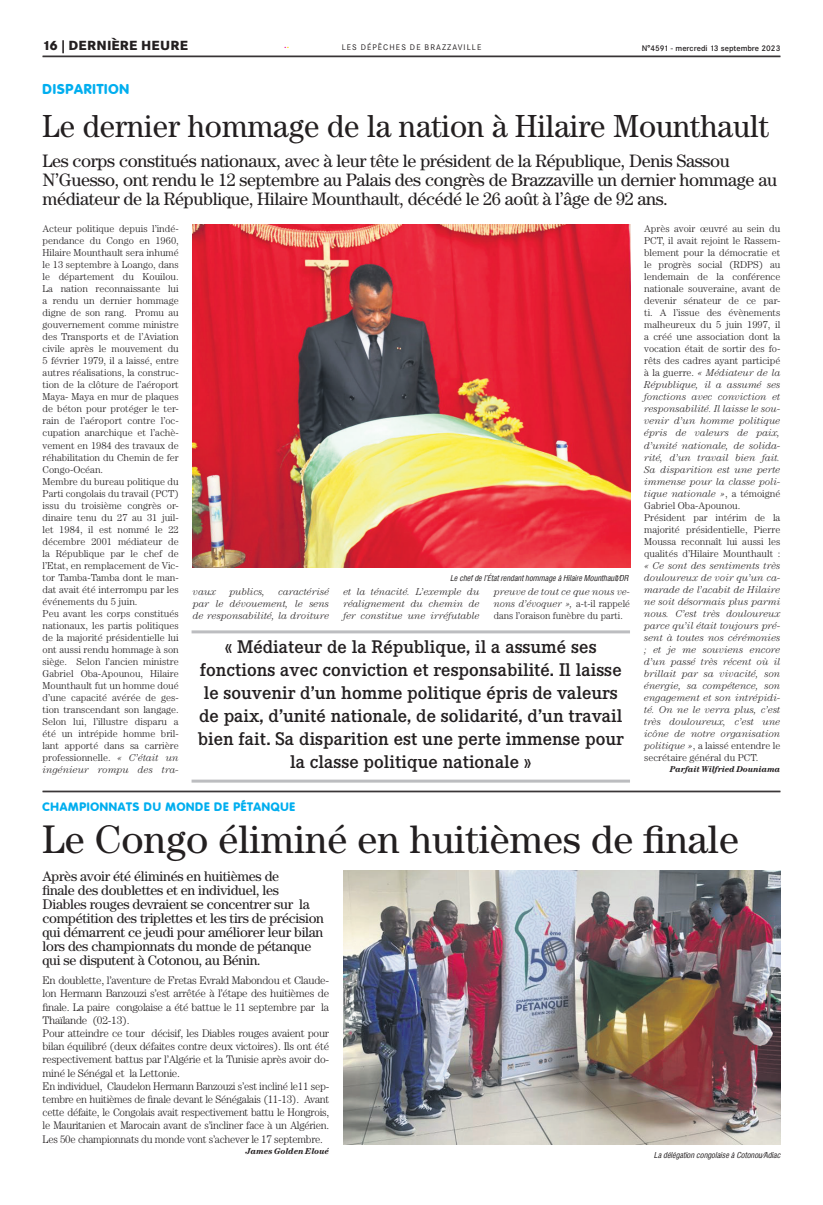
<style>
.page{position:relative;width:823px;height:1205px;background:#fff}
.page>*{position:absolute;margin:0;border:0;box-sizing:border-box;transform-origin:0 0}
.t1{font:40px "Century";color:#231f20}
.t2{font:32px "Century";color:#231f20;scale:.96 1}
.t3{font:500 18px/23px "Corporate EBQ";color:#231f20;text-align:center}
.t4{font:18px/19px "Century";letter-spacing:-.02em;color:#231f20}
.t5{font:14px/14px "Century";letter-spacing:-.02em;color:#231f20}
.t6{font:800 14px "Corporate Rounded";letter-spacing:.06em;color:#00aeef}
.t7{font:800 13px "Corporate SBQ";letter-spacing:.02em;color:#231f20}
.t8{font:800 12px "Corporate Rounded";letter-spacing:.06em;color:#00aeef}
.t9{font:300 11px/13.2px "Century";letter-spacing:-.025em;color:#231f20}
.t10{font:11px "Century";color:#ed028c}
.t11{font:300 10px/12px "Century";color:#231f20}
.t12{font:italic 300 10px/12px "Century";color:#231f20;text-align:justify}
.t13{font:300 10px/12px "Century";color:#231f20;text-align:justify;scale:.96 1}
.t14{font:italic 700 8.5px "Century";color:#231f20}
.t15{font:italic 8px "Corporate Condensed";color:#231f20}
.t16{font:500 8px "Corporate SBQ";color:#231f20}
.t17{font:8px "Corporate SBQ";letter-spacing:.135em;color:#231f20}
.s1{color:#ffd500}
.s2{font-style:italic}
.s3{font-style:normal}
</style>
<div class="page">
<hr style="left:43px;top:56px;width:737px;height:1px;background:#231f20">
<hr style="left:191px;top:630px;width:438px;height:3px;background:#bcbdc0">
<hr style="left:191px;top:779px;width:438px;height:3px;background:#bcbdc0">
<img style="left:193px;top:224px;width:436px;height:343px">
<hr style="left:43px;top:791px;width:737px;height:1px;background:#231f20">
<img style="left:343px;top:870px;width:437px;height:275px">
<h3 class="t7" style="left:43px;top:38px;width:147px">16 | DERNIÈRE HEURE</h3>
<p class="t17" style="left:341px;top:43px;width:141px">LES DÉPÊCHES DE BRAZZAVILLE</p>
<p class="t16" style="left:641px;top:43px;width:140px">N°4591 - mercredi 13 septembre 2023</p>
<p class="t10" style="left:284px;top:38px;width:7px">.<span class="s1">.</span></p>
<h3 class="t6" style="left:43px;top:81px;width:88px">DISPARITION</h3>
<h2 class="t2" style="left:43px;top:107px;width:757px">Le dernier hommage de la nation à Hilaire Mounthault</h2>
<p class="t4" style="left:43px;top:151px;width:735px">Les corps constitués nationaux, avec à leur tête le président de la République, Denis Sassou<br>N’Guesso, ont rendu le 12 septembre au Palais des congrès de Brazzaville un dernier hommage au médiateur de la République, Hilaire Mounthault, décédé le 26 août à l’âge de 92 ans.</p>
<p class="t11" style="left:43px;top:223px;width:138px">Acteur politique depuis l’indé&shy;pendance du Congo en 1960,<br>Hilaire Mounthault sera inhumé le 13 septembre à Loango, dans le département du Kouilou.<br>La nation reconnaissante lui a rendu un dernier hommage digne de son rang. Promu au gouvernement comme ministre des Transports et de l’Aviation civile après le mouvement du<br>5 février 1979, il a laissé, entre autres réalisations, la construc&shy;tion de la clôture de l’aéroport<br>Maya- Maya en mur de plaques de béton pour protéger le ter&shy;rain de l’aéroport contre l’oc&shy;cupation anarchique et l’achè&shy;vement en 1984 des travaux de réhabilitation du Chemin de fer<br>Congo-Océan.<br>Membre du bureau politique du<br>Parti congolais du travail (PCT) issu du troisième congrès or&shy;dinaire tenu du 27 au 31 juil&shy;let 1984, il est nommé le 22 décembre 2001 médiateur de la République par le chef de l’Etat, en remplacement de Vic&shy;tor Tamba-Tamba dont le man&shy;dat avait été interrompu par les événements du 5 juin.<br>Peu avant les corps constitués nationaux, les partis politiques de la majorité présidentielle lui ont aussi rendu hommage à son siège. Selon l’ancien ministre<br>Gabriel Oba-Apounou, Hilaire<br>Mounthault fut un homme doué d’une capacité avérée de ges&shy;tion transcendant son langage.<br>Selon lui, l’illustre disparu a été un intrépide homme bril&shy;lant apporté dans sa carrière professionnelle. <span class="s2">« C’était un ingénieur rompu des tra-</span></p>
<p class="t15" style="left:450px;top:573px;width:180px">Le chef de l’État rendant hommage à Hilaire Mounthault/DR</p>
<p class="t12" style="left:193px;top:585px;width:138px;text-indent:85px">caractérisé par le dévouement, le sens de responsabilité, la droiture</p>
<p class="t12" style="left:343px;top:585px;width:138px">et la ténacité. L’exemple du réalignement du chemin de fer constitue une irréfutable</p>
<p class="t13" style="left:493px;top:585px;width:143px"><span class="s2">preuve de tout ce que nous ve&shy;nons d’évoquer »,</span> a-t-il rappelé dans l’oraison funèbre du parti.</p>
<p class="t12" style="left:193px;top:585px;width:25px">vaux</p>
<p class="t12" style="left:229px;top:585px;width:37px">publics,</p>
<p class="t3" style="left:198px;top:636px;width:427px">« Médiateur de la République, il a assumé ses fonctions avec conviction et responsabilité. Il laisse le souvenir d’un homme politique épris de valeurs de paix, d’unité nationale, de solidarité, d’un travail bien fait. Sa disparition est une perte immense pour la classe politique nationale »</p>
<p class="t11" style="left:643px;top:223px;width:138px">Après avoir œuvré au sein du<br>PCT, il avait rejoint le Rassem&shy;blement pour la démocratie et le progrès social (RDPS) au lendemain de la conférence nationale souveraine, avant de devenir sénateur de ce par&shy;ti. A l’issue des évènements malheureux du 5 juin 1997, il a créé une association dont la vocation était de sortir des fo&shy;rêts des cadres ayant participé à la guerre. <span class="s2">« Médiateur de la<br>République, il a assumé ses fonctions avec conviction et responsabilité. Il laisse le sou&shy;venir d’un homme politique épris de valeurs de paix, d’unité nationale, de solida&shy;rité, d’un travail bien fait.<br>Sa disparition est une perte immense pour la classe poli&shy;tique nationale »</span>, a témoigné<br>Gabriel Oba-Apounou.<br>Président par intérim de la majorité présidentielle, Pierre<br>Moussa reconnaît lui aussi les qualités d’Hilaire Mounthault :</p>
<p class="t12" style="left:643px;top:559px;width:138px">« Ce sont des sentiments très douloureux de voir qu’un ca&shy;marade de l’acabit de Hilaire ne soit désormais plus parmi nous. C’est très douloureux parce qu’il était toujours pré&shy;sent à toutes nos cérémonies ; et je me souviens encore d’un passé très récent où il brillait par sa vivacité, son énergie, sa compétence, son engagement et son intrépidi&shy;té. On ne le verra plus, c’est très douloureux, c’est une icône de notre organisation politique »<span class="s3">, a laissé entendre le secrétaire général du PCT.</span></p>
<p class="t14" style="left:669px;top:764px;width:112px">Parfait Wilfried Douniama</p>
<p class="t8" style="left:43px;top:799px;width:254px">CHAMPIONNATS DU MONDE DE PÉTANQUE</p>
<h1 class="t1" style="left:43px;top:815px;width:697px">Le Congo éliminé en huitièmes de finale</h1>
<p class="t5" style="left:43px;top:869px;width:283px">Après avoir été éliminés en huitièmes de<br>finale des doublettes et en individuel, les Diables rouges devraient se concentrer sur la compétition des triplettes et les tirs de précision qui démarrent ce jeudi pour améliorer leur bilan lors des championnats du monde de pétanque qui se disputent à Cotonou, au Bénin.</p>
<p class="t9" style="left:43px;top:973px;width:288px">En doublette, l’aventure de Fretas Evrald Mabondou et Claude&shy;lon Hermann Banzouzi s’est arrêtée à l’étape des huitièmes de finale. La paire congolaise a été battue le 11 septembre par la Thaïlande (02-13).<br>Pour atteindre ce tour décisif, les Diables rouges avaient pour bilan équilibré (deux défaites contre deux victoires). Ils ont été respectivement battus par l’Algérie et la Tunisie après avoir do&shy;miné le Sénégal et la Lettonie.<br>En individuel, Claudelon Hermann Banzouzi s’est incliné le11 sep&shy;tembre en huitièmes de finale devant le Sénégalais (11-13). Avant cette défaite, le Congolais avait respectivement battu le Hongrois, le Mauritanien et Marocain avant de s’incliner face à un Algérien.<br>Les 50e championnats du monde vont s’achever le 17 septembre.</p>
<p class="t14" style="left:245px;top:1146px;width:85px">James Golden Eloué</p>
<p class="t15" style="left:653px;top:1150px;width:128px">La délégation congolaise à Cotonou/Adiac</p>
</div>
